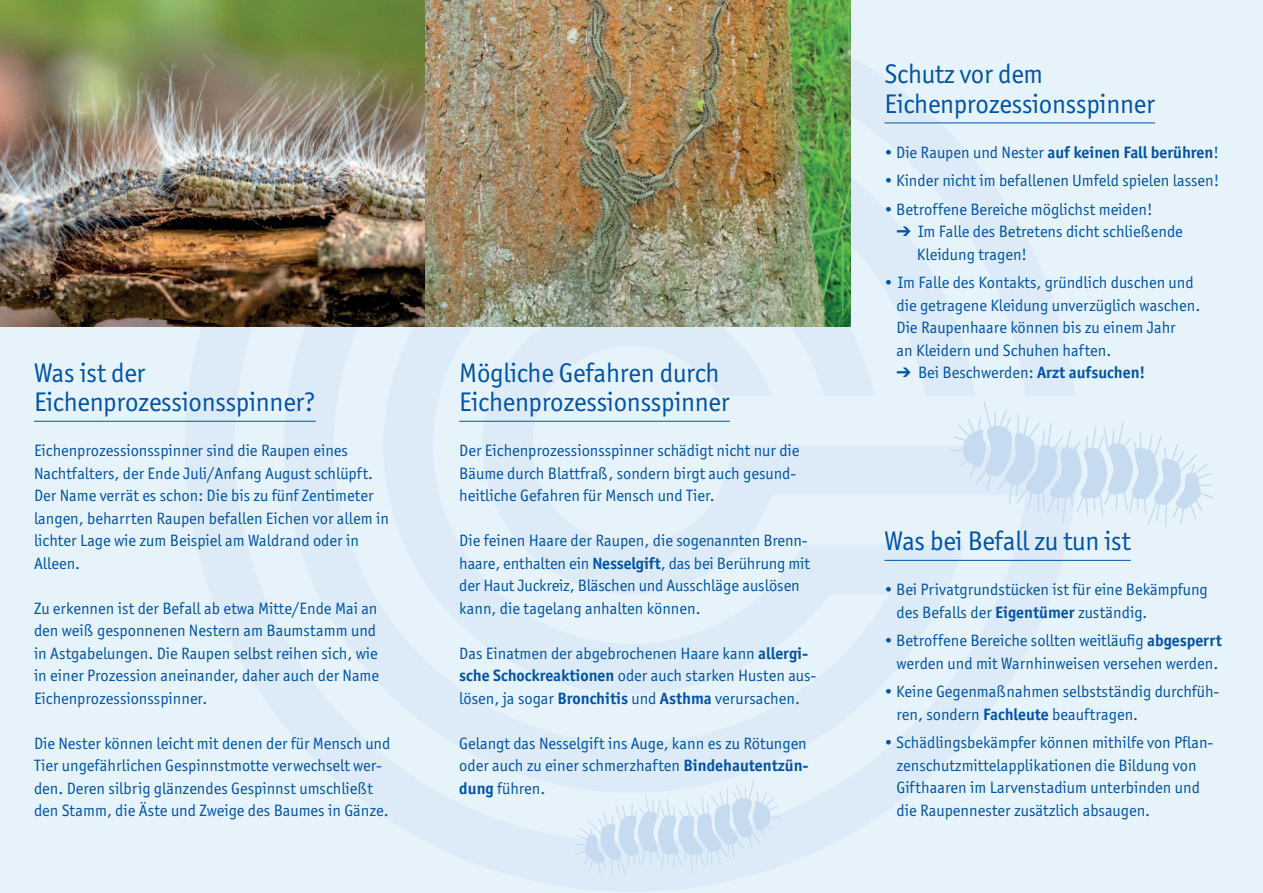
<style>
.page{position:relative;width:1263px;height:893px;background:#e2f0fa}
.page>*{position:absolute;margin:0;border:0;box-sizing:border-box;transform-origin:0 0}
.t1{font:27px/29.4px "Officina Sans ITC Std";letter-spacing:-.01em;color:#0154a6}
.t2{font:16.5px/22.5px "Officina Sans ITC Std";color:#0154a6}
.t3{font:700 16.5px "Officina Sans ITC Std";color:#0154a6}
.s1{font-weight:700}
.s2{font-weight:400}
</style>
<div class="page">
<img style="left:0;top:0;width:425px;height:327px">
<img style="left:425px;top:0;width:425px;height:327px">
<svg style="left:575px;top:780px;width:206px;height:97px"></svg>
<svg style="left:950px;top:402px;width:263px;height:125px"></svg>
<hr style="left:34px;top:421px;width:282px;height:1px;background:#0154a6">
<hr style="left:884px;top:123px;width:271px;height:1px;background:#0154a6">
<hr style="left:884px;top:560px;width:247px;height:1px;background:#0154a6">
<hr style="left:459px;top:421px;width:271px;height:1px;background:#0154a6">
<h1 class="t1" style="left:34px;top:361px;width:283px">Was ist der<br>Eichenprozessionsspinner?</h1>
<p class="t2" style="left:34px;top:441px;width:356px">Eichenprozessionsspinner sind die Raupen eines Nachtfalters, der Ende Juli/Anfang August schlüpft.<br>Der Name verrät es schon: Die bis zu fünf Zentimeter langen, beharrten Raupen befallen Eichen vor allem in lichter Lage wie zum Beispiel am Waldrand oder in Alleen.</p>
<p class="t2" style="left:34px;top:598px;width:347px">Zu erkennen ist der Befall ab etwa Mitte/Ende Mai an den weiß gesponnenen Nestern am Baumstamm und in Astgabelungen. Die Raupen selbst reihen sich, wie in einer Prozession aneinander, daher auch der Name Eichenprozessionsspinner.</p>
<p class="t2" style="left:34px;top:733px;width:358px">Die Nester können leicht mit denen der für Mensch und Tier ungefährlichen Gespinnstmotte verwechselt wer&shy;den. Deren silbrig glänzendes Gespinnst umschließt den Stamm, die Äste und Zweige des Baumes in Gänze.</p>
<h1 class="t1" style="left:459px;top:361px;width:272px">Mögliche Gefahren durch<br>Eichenprozessionsspinner</h1>
<p class="t2" style="left:459px;top:441px;width:342px">Der Eichenprozessionsspinner schädigt nicht nur die<br>Bäume durch Blattfraß, sondern birgt auch gesund&shy;heitliche Gefahren für Mensch und Tier.</p>
<p class="t2" style="left:459px;top:531px;width:352px">Die feinen Haare der Raupen, die sogenannten Brenn&shy;haare, enthalten ein <span class="s1">Nesselgift</span>, das bei Berührung mit der Haut Juckreiz, Bläschen und Ausschläge auslösen kann, die tagelang anhalten können.</p>
<p class="t2" style="left:459px;top:643px;width:359px">Das Einatmen der abgebrochenen Haare kann <span class="s1">allergi&shy;sche Schockreaktionen</span> oder auch starken Husten aus&shy;lösen, ja sogar <span class="s1">Bronchitis</span> und <span class="s1">Asthma</span> verursachen.</p>
<p class="t2" style="left:459px;top:733px;width:351px;text-align:justify">Gelangt das Nesselgift ins Auge, kann es zu Rötungen oder auch zu einer schmerzhaften <span class="s1">Bindehautentzün&shy;dung</span> führen.</p>
<h1 class="t1" style="left:884px;top:62px;width:272px">Schutz vor dem<br>Eichenprozessionsspinner</h1>
<p class="t3" style="left:884px;top:146px;width:336px"><span class="s2">• Die Raupen und Nester</span> auf keinen Fall berühren<span class="s2">!</span></p>
<p class="t2" style="left:884px;top:171px;width:336px">• Kinder nicht im befallenen Umfeld spielen lassen!</p>
<p class="t2" style="left:884px;top:200px;width:269px">• Betroffene Bereiche möglichst meiden!</p>
<p class="t2" style="left:917px;top:222px;width:267px;text-indent:-20px">➔ Im Falle des Betretens dicht schließende<br>Kleidung tragen!</p>
<p class="t2" style="left:896px;top:273px;width:305px;text-indent:-12px">• Im Falle des Kontakts, gründlich duschen und die getragene Kleidung unverzüglich waschen.<br>Die Raupenhaare können bis zu einem Jahr<br>an Kleidern und Schuhen haften.</p>
<p class="t2" style="left:896px;top:363px;width:250px">➔ Bei Beschwerden: <span class="s1">Arzt aufsuchen!</span></p>
<h1 class="t1" style="left:884px;top:529px;width:248px">Was bei Befall zu tun ist</h1>
<p class="t2" style="left:896px;top:580px;width:313px;text-indent:-12px">• Bei Privatgrundstücken ist für eine Bekämpfung des Befalls der <span class="s1">Eigentümer</span> zuständig.</p>
<p class="t2" style="left:884px;top:631px;width:339px;text-align:center">• Betroffene Bereiche sollten weitläufig <span class="s1">abgesperrt </span>werden und mit Warnhinweisen versehen werden.</p>
<p class="t2" style="left:896px;top:682px;width:324px;text-indent:-12px">• Keine Gegenmaßnahmen selbstständig durchfüh&shy;ren, sondern <span class="s1">Fachleute</span> beauftragen.</p>
<p class="t2" style="left:896px;top:733px;width:318px;text-indent:-12px">• Schädlingsbekämpfer können mithilfe von Pflan&shy;zenschutzmittelapplikationen die Bildung von Gifthaaren im Larvenstadium unterbinden und die Raupennester zusätzlich absaugen.</p>
</div>
